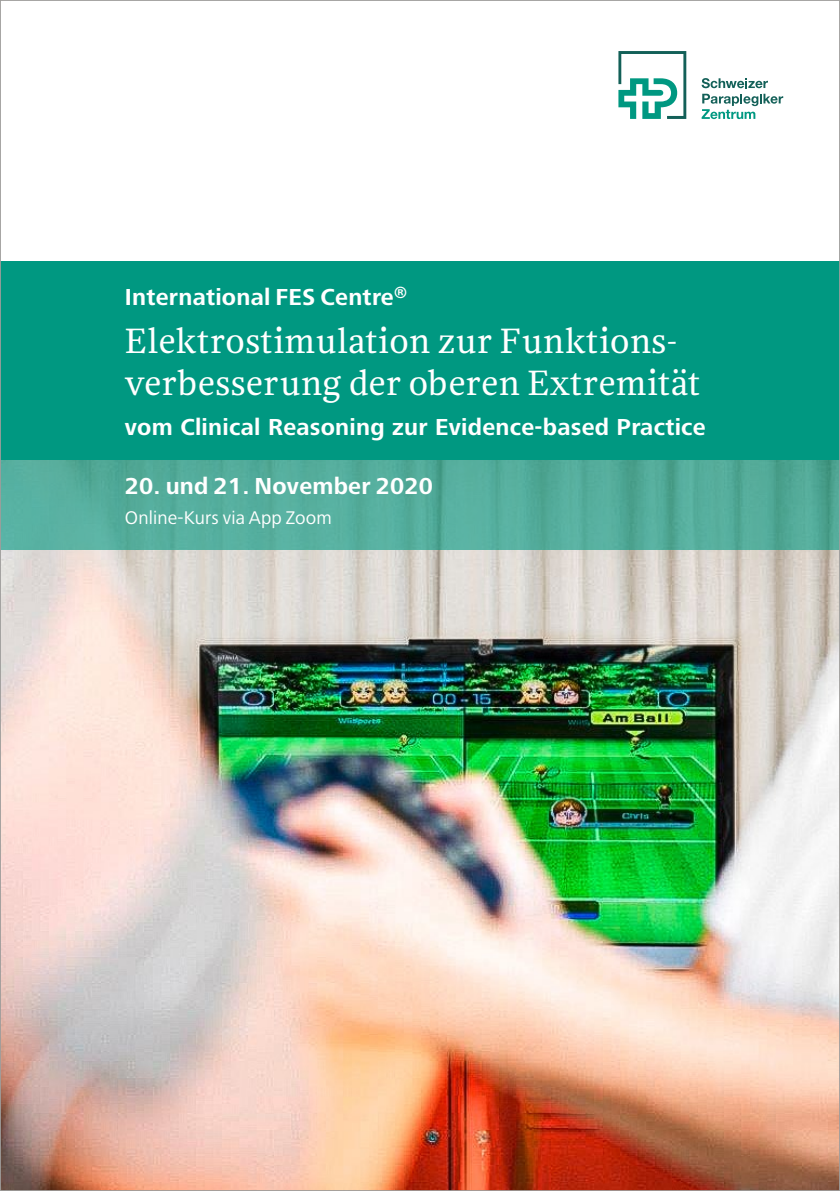
<style>
.page{position:relative;width:840px;height:1191px;background:#fff}
.page>*{position:absolute;margin:0;border:0;box-sizing:border-box;transform-origin:0 0}
.t1{font:36px/42px "NN Rekja";letter-spacing:.01em;color:#fff}
.t2{font:700 24px "Frutiger Next Pro";letter-spacing:.01em;color:#fff}
.t3{font:19px "Frutiger Next Pro";letter-spacing:.01em;color:#fff}
</style>
<div class="page">
<img style="left:2px;top:550px;width:835px;height:639px">
<svg style="left:701px;top:78px;width:66px;height:10px"></svg>
<svg style="left:618px;top:51px;width:68px;height:68px"></svg>
<svg style="left:701px;top:94px;width:81px;height:25px"></svg>
<div style="left:0;top:261px;width:839px;height:198px;background:#009881"></div>
<svg style="left:2px;top:459px;width:835px;height:91px;background:#53ac9b"></svg>
<p class="t2" style="left:125px;top:283px;width:283px">International FES Centre<sup>®</sup></p>
<h1 class="t1" style="left:125px;top:319px;width:577px">Elektrostimulation zur Funktions&shy;verbesserung der oberen Extremität</h1>
<p class="t2" style="left:125px;top:413px;width:582px">vom Clinical Reasoning zur Evidence-based Practice</p>
<p class="t2" style="left:125px;top:472px;width:309px">20. und 21. November 2020</p>
<p class="t3" style="left:125px;top:507px;width:208px">Online-Kurs via App Zoom</p>
</div>
